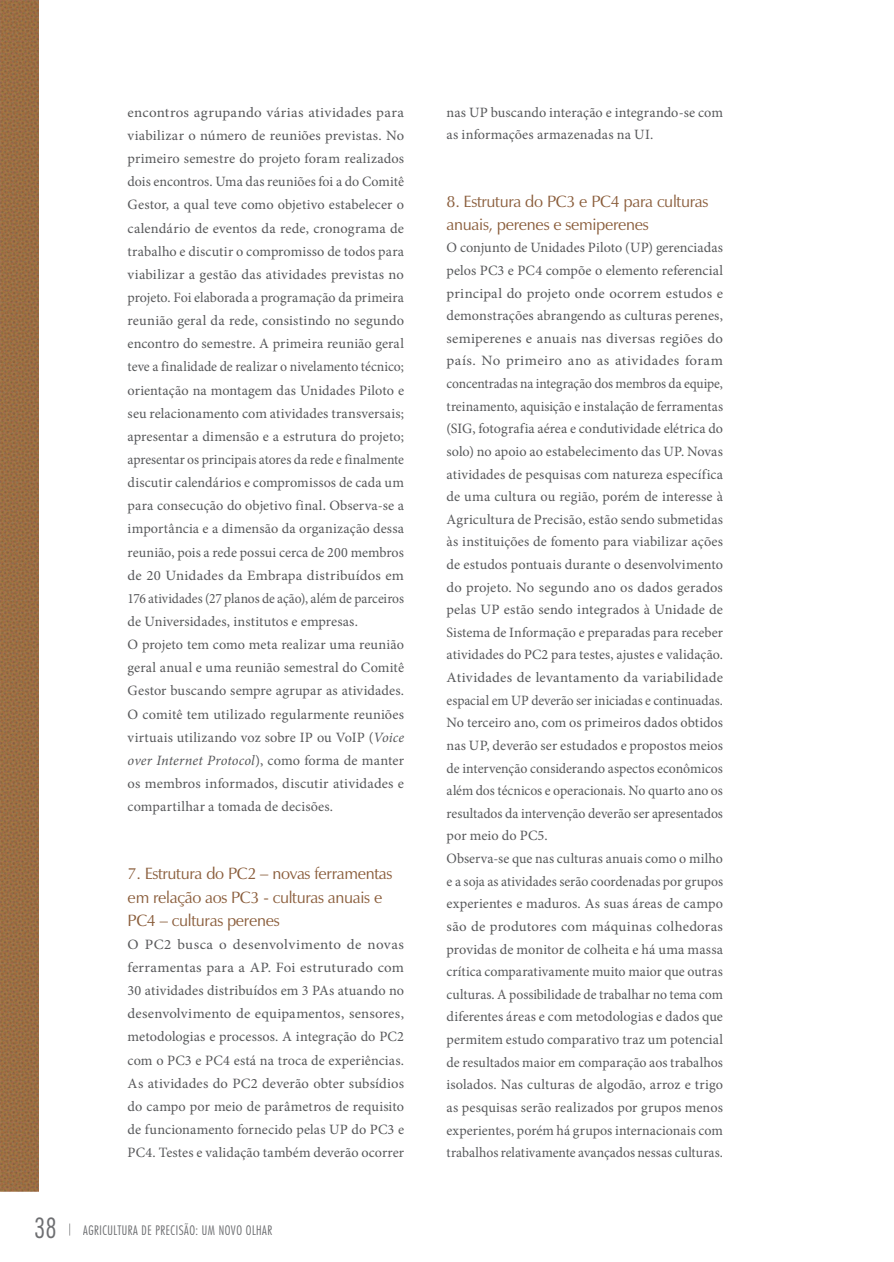
<style>
.page{position:relative;width:894px;height:1262px;background:#fff}
.page>*{position:absolute;margin:0;border:0;box-sizing:border-box;transform-origin:0 0}
.t1{font:300 condensed 27px "Futura";color:#6d6e71}
.t2{font:16.5px/23.1px "Zapf Humanist 601 BT";letter-spacing:-.02em;color:#8a5d3b}
.t3{font:14.25px/22.6px "Minion Pro";letter-spacing:.005em;color:#57585a}
.t4{font:14.25px/23.1px "Minion Pro";letter-spacing:.005em;color:#57585a;scale:1.05 1}
.t5{font:300 condensed 12.75px "Futura";letter-spacing:.04em;color:#6d6e71}
.s1{font-style:italic}
.s2{font-size:12px}
</style>
<div class="page">
<img style="left:0;top:0;width:38px;height:1191px">
<p class="t4" style="left:128px;top:101px;width:265px">encontros agrupando várias atividades para viabilizar o número de reuniões previstas. No primeiro semestre do projeto foram realizados dois encontros. Uma das reuniões foi a do Comitê Gestor, a qual teve como objetivo estabelecer o calendário de eventos da rede, cronograma de trabalho e discutir o compromisso de todos para viabilizar a gestão das atividades previstas no projeto. Foi elaborada a programação da primeira reunião geral da rede, consistindo no segundo encontro do semestre. A primeira reunião geral teve a finalidade de realizar o nivelamento técnico; orientação na montagem das Unidades Piloto e seu relacionamento com atividades transversais; apresentar a dimensão e a estrutura do projeto; apresentar os principais atores da rede e finalmente discutir calendários e compromissos de cada um para consecução do objetivo final. Observa-se a importância e a dimensão da organização dessa reunião, pois a rede possui cerca de 200 membros de 20 Unidades da Embrapa distribuídos em 176 atividades (27 planos de ação), além de parceiros de Universidades, institutos e empresas.<br>O projeto tem como meta realizar uma reunião geral anual e uma reunião semestral do Comitê Gestor buscando sempre agrupar as atividades.<br>O comitê tem utilizado regularmente reuniões virtuais utilizando voz sobre IP ou VoIP (<span class="s1">Voice over Internet Protocol</span>), como forma de manter os membros informados, discutir atividades e compartilhar a tomada de decisões.</p>
<p class="t2" style="left:128px;top:862px;width:266px">7. Estrutura do PC2 – novas ferramentas em relação aos PC3 - culturas anuais e<br>PC4 – culturas perenes</p>
<p class="t4" style="left:128px;top:932px;width:265px;text-align:justify">O PC2 busca o desenvolvimento de novas ferramentas para a AP. Foi estruturado com 30 atividades distribuídos em 3 PAs atuando no desenvolvimento de equipamentos, sensores, metodologias e processos. A integração do PC2 com o PC3 e PC4 está na troca de experiências.<br>As atividades do PC2 deverão obter subsídios do campo por meio de parâmetros de requisito de funcionamento fornecido pelas UP do PC3 e PC4. Testes e validação também deverão ocorrer</p>
<h1 class="t1" style="left:34px;top:1211px;width:24px">38</h1>
<p class="t5" style="left:69px;top:1222px;width:205px"><span class="s2">|</span> AGRICULTURA DE PRECISÃO: UM NOVO OLHAR</p>
<p class="t3" style="left:447px;top:101px;width:278px">nas UP buscando interação e integrando-se com as informações armazenadas na UI.</p>
<p class="t2" style="left:447px;top:190px;width:263px;line-height:22.6px">8. Estrutura do PC3 e PC4 para culturas anuais, perenes e semiperenes</p>
<p class="t3" style="left:447px;top:236px;width:278px">O conjunto de Unidades Piloto (UP) gerenciadas pelos PC3 e PC4 compõe o elemento referencial principal do projeto onde ocorrem estudos e demonstrações abrangendo as culturas perenes, semiperenes e anuais nas diversas regiões do país. No primeiro ano as atividades foram concentradas na integração dos membros da equipe, treinamento, aquisição e instalação de ferramentas (SIG, fotografia aérea e condutividade elétrica do solo) no apoio ao estabelecimento das UP. Novas atividades de pesquisas com natureza específica de uma cultura ou região, porém de interesse à Agricultura de Precisão, estão sendo submetidas às instituições de fomento para viabilizar ações de estudos pontuais durante o desenvolvimento do projeto. No segundo ano os dados gerados pelas UP estão sendo integrados à Unidade de Sistema de Informação e preparadas para receber atividades do PC2 para testes, ajustes e validação.<br>Atividades de levantamento da variabilidade espacial em UP deverão ser iniciadas e continuadas.<br>No terceiro ano, com os primeiros dados obtidos nas UP, deverão ser estudados e propostos meios de intervenção considerando aspectos econômicos além dos técnicos e operacionais. No quarto ano os resultados da intervenção deverão ser apresentados por meio do PC5.<br>Observa-se que nas culturas anuais como o milho e a soja as atividades serão coordenadas por grupos experientes e maduros. As suas áreas de campo são de produtores com máquinas colhedoras providas de monitor de colheita e há uma massa crítica comparativamente muito maior que outras culturas. A possibilidade de trabalhar no tema com diferentes áreas e com metodologias e dados que permitem estudo comparativo traz um potencial de resultados maior em comparação aos trabalhos isolados. Nas culturas de algodão, arroz e trigo as pesquisas serão realizados por grupos menos experientes, porém há grupos internacionais com trabalhos relativamente avançados nessas culturas.</p>
</div>
